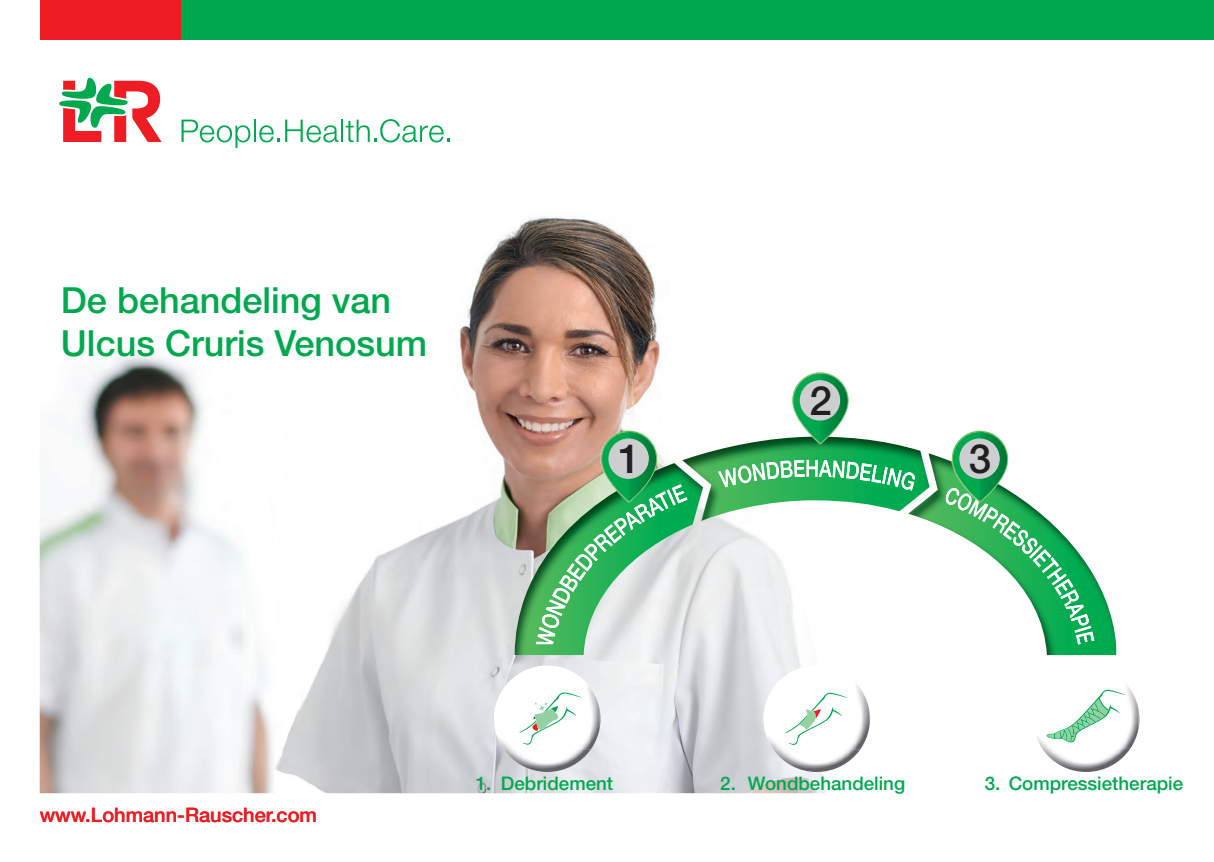
<style>
.page{position:relative;width:1214px;height:862px;background:#fff}
.page>*{position:absolute;margin:0;border:0;box-sizing:border-box;transform-origin:0 0}
.t1{font:500 40.4px "Helvetica Neue LT Std";color:#231f20}
.t2{font:500 36px/43.2px "Helvetica Neue LT Std";color:#00a94e}
.t3{font:500 20px "Helvetica Neue LT Pro";color:#ee1d23}
.t4{font:500 18.8px "Helvetica Neue LT Pro";color:#00a94e}
</style>
<div class="page">
<img style="left:40px;top:216px;width:1100px;height:577px">
<img style="left:778px;top:665px;width:77px;height:17px">
<img style="left:773px;top:749px;width:96px;height:23px">
<img style="left:763px;top:682px;width:106px;height:67px">
<img style="left:811px;top:693px;width:37px;height:18px">
<img style="left:788px;top:707px;width:54px;height:38px">
<img style="left:785px;top:715px;width:22px;height:18px">
<svg style="left:815px;top:709px;width:5px;height:10px"></svg>
<img style="left:799px;top:709px;width:16px;height:21px">
<img style="left:509px;top:665px;width:76px;height:17px">
<img style="left:503px;top:710px;width:97px;height:62px">
<img style="left:494px;top:682px;width:105px;height:67px">
<img style="left:543px;top:692px;width:39px;height:20px">
<img style="left:522px;top:706px;width:54px;height:38px">
<img style="left:519px;top:720px;width:17px;height:13px">
<svg style="left:532px;top:702px;width:26px;height:29px"></svg>
<img style="left:533px;top:709px;width:25px;height:20px">
<img style="left:1047px;top:665px;width:77px;height:17px">
<img style="left:1042px;top:708px;width:97px;height:64px">
<img style="left:1032px;top:682px;width:106px;height:67px">
<img style="left:1046px;top:690px;width:73px;height:52px">
<svg style="left:741px;top:793px;width:72px;height:1px"></svg>
<img style="left:749px;top:777px;width:93px;height:16px">
<svg style="left:59px;top:78px;width:102px;height:64px"></svg>
<svg style="left:181px;top:120px;width:69px;height:28px"></svg>
<hr style="left:254px;top:120px;width:2px;height:22px;background:#00a94e">
<svg style="left:259px;top:120px;width:79px;height:22px"></svg>
<hr style="left:341px;top:120px;width:2px;height:22px;background:#00a94e">
<svg style="left:345px;top:119px;width:105px;height:23px"></svg>
<div style="left:40px;top:0;width:141px;height:40px;background:#ee1d23"></div>
<div style="left:181px;top:0;width:1032px;height:40px;background:#00a94e"></div>
<img style="left:682px;top:437px;width:247px;height:23px">
<img style="left:514px;top:463px;width:189px;height:192px">
<img style="left:908px;top:453px;width:208px;height:202px">
<svg style="left:536px;top:460px;width:393px;height:184px"></svg>
<img style="left:600px;top:430px;width:29px;height:1px">
<img style="left:525px;top:431px;width:149px;height:164px">
<div style="left:608px;top:438px;width:40px;height:41px;background:#cdced0;border-radius:50%"></div>
<svg style="left:683px;top:372px;width:216px;height:149px"></svg>
<div style="left:799px;top:380px;width:41px;height:40px;background:#cdced0;border-radius:50%"></div>
<svg style="left:929px;top:431px;width:187px;height:215px"></svg>
<div style="left:959px;top:438px;width:40px;height:41px;background:#cdced0;border-radius:50%"></div>
<h2 class="t2" style="left:61px;top:278px;width:368px">De behandeling van<br>Ulcus Cruris Venosum</h2>
<h1 class="t1" style="left:618px;top:435px;width:24px">1</h1>
<h1 class="t1" style="left:809px;top:376px;width:24px">2</h1>
<h1 class="t1" style="left:968px;top:435px;width:24px">3</h1>
<p class="t3" style="left:40px;top:803px;width:279px">www.Lohmann-Rauscher.com</p>
<p class="t4" style="left:475px;top:772px;width:139px">1. Debridement</p>
<p class="t4" style="left:720px;top:772px;width:186px">2. Wondbehandeling</p>
<p class="t4" style="left:984px;top:772px;width:200px">3. Compressietherapie</p>
</div>
